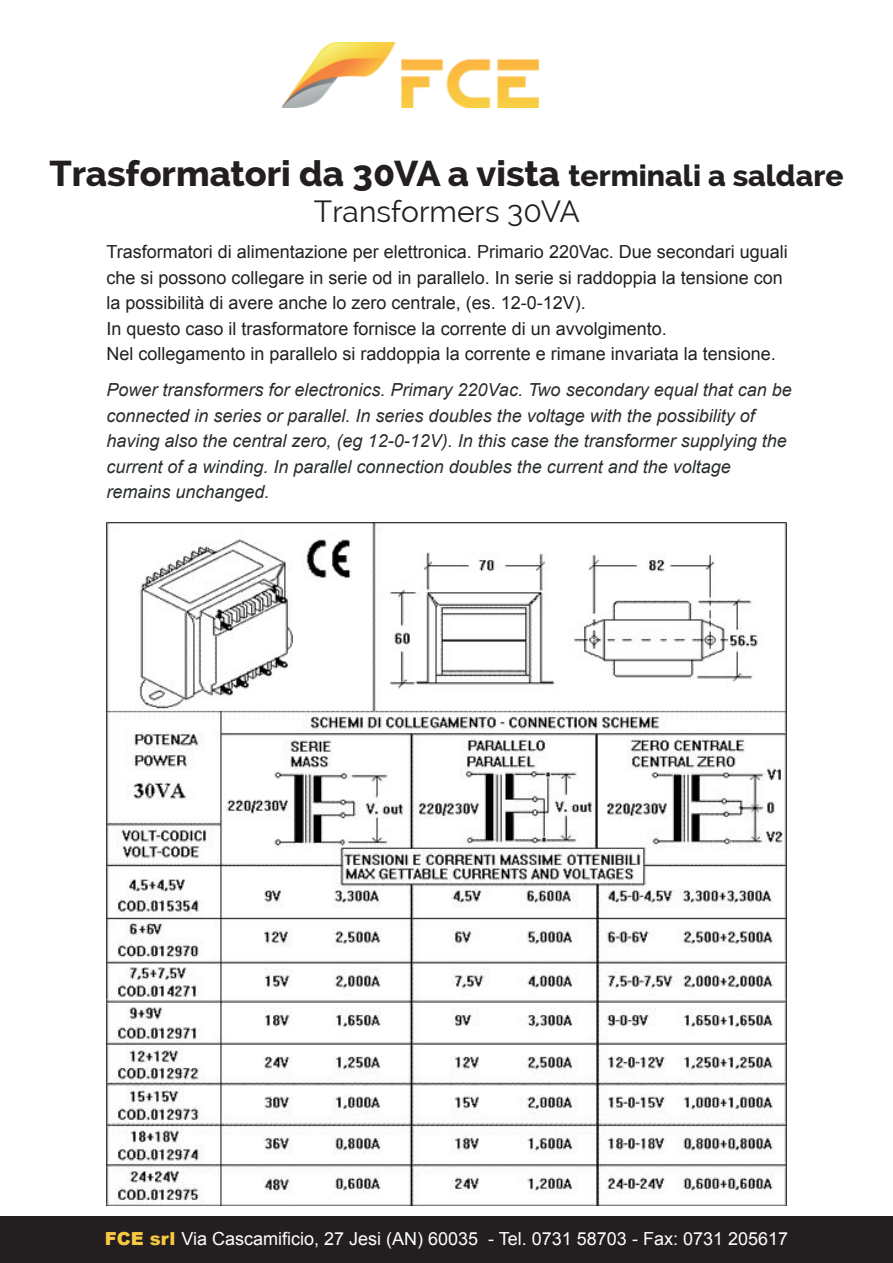
<style>
.page{position:relative;width:893px;height:1263px;background:#fff}
.page>*{position:absolute;margin:0;border:0;box-sizing:border-box;transform-origin:0 0}
.t1{font:800 36px "Raleway";color:#231f20}
.t2{font:30px "Raleway";color:#231f20}
.t3{font:18px/25.5px "Arial";color:#231f20}
.t4{font:italic 18px/25.5px "Arial";color:#292d2f}
.t5{font:18px "Arial";color:#fff}
.s1{font-size:30px}
.s2{font-weight:900;color:#f7c940}
</style>
<div class="page">
<img style="left:283px;top:42px;width:255px;height:66px">
<div style="left:0;top:1217px;width:893px;height:46px;background:#231f20"></div>
<img style="left:106px;top:522px;width:681px;height:683px">
<h1 class="t1" style="left:49px;top:153px;width:796px">Trasformatori da 30VA a vista <span class="s1">terminali a saldare</span></h1>
<h2 class="t2" style="left:314px;top:194px;width:267px">Transformers 30VA</h2>
<p class="t3" style="left:106px;top:239px;width:683px">Trasformatori di alimentazione per elettronica. Primario 220Vac. Due secondari uguali che si possono collegare in serie od in parallelo. In serie si raddoppia la tensione con la possibilità di avere anche lo zero centrale, (es. 12-0-12V).<br>In questo caso il trasformatore fornisce la corrente di un avvolgimento.<br>Nel collegamento in parallelo si raddoppia la corrente e rimane invariata la tensione.</p>
<p class="t4" style="left:106px;top:377px;width:687px">Power transformers for electronics. Primary 220Vac. Two secondary equal that can be connected in series or parallel. In series doubles the voltage with the possibility of having also the central zero, (eg 12-0-12V). In this case the transformer supplying the current of a winding. In parallel connection doubles the current and the voltage remains unchanged.</p>
<p class="t5" style="left:105px;top:1227px;width:685px"><span class="s2">FCE srl</span> Via Cascamificio, 27 Jesi (AN) 60035 - Tel. 0731 58703 - Fax: 0731 205617</p>
</div>
